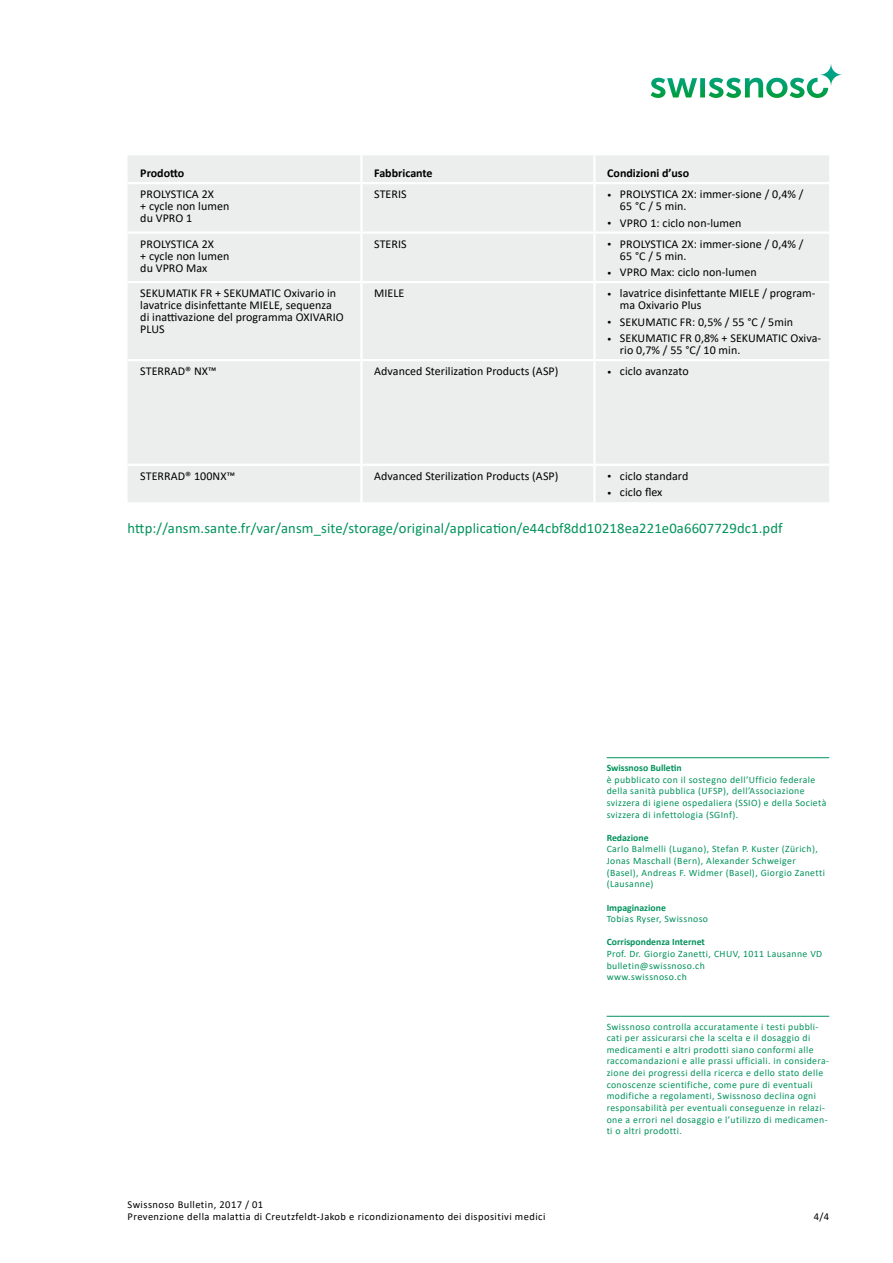
<style>
.page{position:relative;width:893px;height:1263px;background:#fff}
.page>*{position:absolute;margin:0;border:0;box-sizing:border-box;transform-origin:0 0}
.t1{font:14.7px "Calibri";letter-spacing:.01em;color:#00925b}
.t2{font:12px/12px "Calibri";letter-spacing:.005em;color:#000}
.t3{font:700 12px "Calibri";color:#000}
.t4{font:10.5px/12.6px "Calibri";letter-spacing:.04em;color:#000}
.t5{font:9.75px/11.6px "Calibri";letter-spacing:.04em;color:#00925b}
.t6{font:700 9.75px "Calibri";color:#00925b}
.s1{font-size:9px}
</style>
<div class="page">
<svg style="left:651px;top:64px;width:191px;height:34px"></svg>
<hr style="left:607px;top:757px;width:222px;height:1px;background:#00925b">
<hr style="left:607px;top:1016px;width:222px;height:1px;background:#00925b">
<div style="left:128px;top:155px;width:701px;height:347px;background:#eceded"></div>
<hr style="left:360px;top:155px;width:3px;height:27px;background:#fff">
<hr style="left:593px;top:155px;width:3px;height:27px;background:#fff">
<hr style="left:128px;top:182px;width:233px;height:2px;background:#fff">
<hr style="left:361px;top:182px;width:233px;height:2px;background:#fff">
<hr style="left:360px;top:184px;width:3px;height:47px;background:#fff">
<hr style="left:594px;top:182px;width:235px;height:2px;background:#fff">
<hr style="left:593px;top:184px;width:3px;height:47px;background:#fff">
<hr style="left:128px;top:231px;width:233px;height:3px;background:#fff">
<hr style="left:361px;top:231px;width:233px;height:3px;background:#fff">
<hr style="left:360px;top:234px;width:3px;height:47px;background:#fff">
<hr style="left:594px;top:231px;width:235px;height:3px;background:#fff">
<hr style="left:593px;top:234px;width:3px;height:47px;background:#fff">
<hr style="left:128px;top:281px;width:233px;height:2px;background:#fff">
<hr style="left:361px;top:281px;width:233px;height:2px;background:#fff">
<hr style="left:360px;top:283px;width:3px;height:76px;background:#fff">
<hr style="left:594px;top:281px;width:235px;height:2px;background:#fff">
<hr style="left:593px;top:283px;width:3px;height:76px;background:#fff">
<hr style="left:128px;top:359px;width:233px;height:2px;background:#fff">
<hr style="left:361px;top:359px;width:233px;height:2px;background:#fff">
<hr style="left:360px;top:361px;width:3px;height:103px;background:#fff">
<hr style="left:594px;top:359px;width:235px;height:2px;background:#fff">
<hr style="left:593px;top:361px;width:3px;height:103px;background:#fff">
<hr style="left:128px;top:464px;width:233px;height:2px;background:#fff">
<hr style="left:361px;top:464px;width:233px;height:2px;background:#fff">
<hr style="left:360px;top:466px;width:3px;height:36px;background:#fff">
<hr style="left:594px;top:464px;width:235px;height:2px;background:#fff">
<hr style="left:593px;top:466px;width:3px;height:36px;background:#fff">
<p class="t3" style="left:140px;top:165px;width:46px">Prodotto</p>
<p class="t3" style="left:374px;top:165px;width:60px">Fabbricante</p>
<p class="t3" style="left:607px;top:165px;width:83px">Condizioni d’uso</p>
<p class="t2" style="left:140px;top:188px;width:91px">PROLYSTICA 2X<br>+ cycle non lumen du VPRO 1</p>
<p class="t2" style="left:374px;top:188px;width:34px">STERIS</p>
<p class="t2" style="left:620px;top:188px;width:185px;text-indent:-13px"><span class="s1">•</span> PROLYSTICA 2X: immer-sione / 0,4% /<br>65 °C / 5 min.</p>
<p class="t2" style="left:607px;top:216px;width:136px"><span class="s1">•</span> VPRO 1: ciclo non-lumen</p>
<p class="t2" style="left:140px;top:237px;width:91px">PROLYSTICA 2X<br>+ cycle non lumen du VPRO Max</p>
<p class="t2" style="left:374px;top:237px;width:34px">STERIS</p>
<p class="t2" style="left:620px;top:237px;width:185px;text-indent:-13px"><span class="s1">•</span> PROLYSTICA 2X: immer-sione / 0,4% /<br>65 °C / 5 min.</p>
<p class="t2" style="left:607px;top:266px;width:151px"><span class="s1">•</span> VPRO Max: ciclo non-lumen</p>
<p class="t2" style="left:140px;top:287px;width:205px">SEKUMATIK FR + SEKUMATIC Oxivario in lavatrice disinfettante MIELE, sequenza di inattivazione del programma OXIVARIO<br>PLUS</p>
<p class="t2" style="left:374px;top:287px;width:32px">MIELE</p>
<p class="t2" style="left:620px;top:287px;width:197px;text-indent:-13px"><span class="s1">•</span> lavatrice disinfettante MIELE / program&shy;ma Oxivario Plus</p>
<p class="t2" style="left:607px;top:315px;width:187px"><span class="s1">•</span> SEKUMATIC FR: 0,5% / 55 °C / 5min</p>
<p class="t2" style="left:620px;top:332px;width:203px;text-indent:-13px"><span class="s1">•</span> SEKUMATIC FR 0,8% + SEKUMATIC Oxiva&shy;rio 0,7% / 55 °C/ 10 min.</p>
<p class="t2" style="left:140px;top:365px;width:78px">STERRAD® NX™</p>
<p class="t2" style="left:374px;top:365px;width:186px">Advanced Sterilization Products (ASP)</p>
<p class="t2" style="left:607px;top:365px;width:83px"><span class="s1">•</span> ciclo avanzato</p>
<p class="t2" style="left:140px;top:469px;width:96px">STERRAD® 100NX™</p>
<p class="t2" style="left:374px;top:469px;width:186px">Advanced Sterilization Products (ASP)</p>
<p class="t2" style="left:607px;top:469px;width:83px"><span class="s1">•</span> ciclo standard</p>
<p class="t2" style="left:607px;top:486px;width:57px"><span class="s1">•</span> ciclo flex</p>
<h1 class="t1" style="left:128px;top:518px;width:657px">http://ansm.sante.fr/var/ansm_site/storage/original/application/e44cbf8dd10218ea221e0a6607729dc1.pdf</h1>
<p class="t6" style="left:607px;top:761px;width:77px">Swissnoso Bulletin</p>
<p class="t5" style="left:607px;top:773px;width:221px">è pubblicato con il sostegno dell’Ufficio federale della sanità pubblica (UFSP), dell’Associazione svizzera di igiene ospedaliera (SSIO) e della Società svizzera di infettologia (SGInf).</p>
<p class="t6" style="left:607px;top:831px;width:43px">Redazione</p>
<p class="t5" style="left:607px;top:843px;width:220px">Carlo Balmelli (Lugano), Stefan P. Kuster (Zürich), Jonas Maschall (Bern), Alexander Schweiger (Basel), Andreas F. Widmer (Basel), Giorgio Zanetti (Lausanne)</p>
<p class="t6" style="left:607px;top:900px;width:61px">Impaginazione</p>
<p class="t5" style="left:607px;top:913px;width:103px">Tobias Ryser, Swissnoso</p>
<p class="t6" style="left:607px;top:935px;width:100px">Corrispondenza Internet</p>
<p class="t5" style="left:607px;top:948px;width:217px">Prof. Dr. Giorgio Zanetti, CHUV, 1011 Lausanne VD bulletin@swissnoso.ch<br>www.swissnoso.ch</p>
<p class="t4" style="left:128px;top:1198px;width:419px">Swissnoso Bulletin, 2017 / 01<br>Prevenzione della malattia di Creutzfeldt-Jakob e ricondizionamento dei dispositivi medici</p>
<p class="t5" style="left:607px;top:1020px;width:224px">Swissnoso controlla accuratamente i testi pubbli&shy;cati per assicurarsi che la scelta e il dosaggio di medicamenti e altri prodotti siano conformi alle raccomandazioni e alle prassi ufficiali. in considera&shy;zione dei progressi della ricerca e dello stato delle conoscenze scientifiche, come pure di eventuali modifiche a regolamenti, Swissnoso declina ogni responsabilità per eventuali conseguenze in relazi&shy;one a errori nel dosaggio e l’utilizzo di medicamen&shy;ti o altri prodotti.</p>
<p class="t4" style="left:814px;top:1210px;width:17px">4/4</p>
</div>
